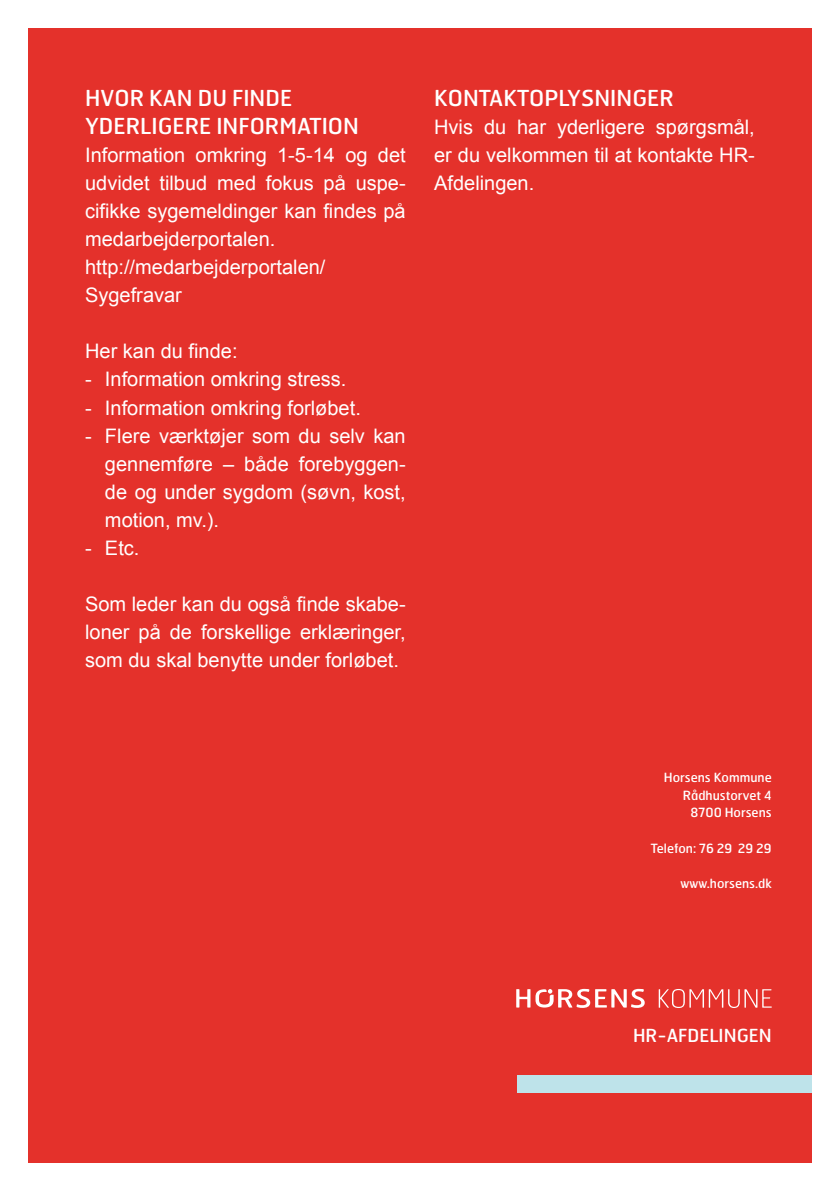
<style>
.page{position:relative;width:840px;height:1191px;background:#fff}
.page>*{position:absolute;margin:0;border:0;box-sizing:border-box;transform-origin:0 0}
.t1{font:22px/28px "Hermes FB";color:#fff}
.t2{font:20px/28px "Arial";color:#fff;text-align:justify}
.t3{font:18px "Hermes FB";color:#fff}
.t4{font:12.6px/17.8px "Hermes FB";color:#fff;text-align:right}
</style>
<div class="page">
<div style="left:28px;top:28px;width:783px;height:1134px;background:#e4312b"></div>
<div style="left:517px;top:1075px;width:294px;height:17px;background:#bee3ea"></div>
<svg style="left:658px;top:989px;width:113px;height:19px"></svg>
<svg style="left:516px;top:989px;width:128px;height:19px"></svg>
<p class="t1" style="left:85px;top:84px;width:275px">HVOR KAN DU FINDE<br>YDERLIGERE INFORMATION</p>
<p class="t2" style="left:85px;top:142px;width:322px;text-align:left">Information omkring 1-5-14 og det udvidet tilbud med fokus på uspe&shy;cifikke sygemeldinger kan findes på medarbejderportalen. http://medarbejderportalen/<br>Sygefravar</p>
<p class="t2" style="left:85px;top:338px;width:154px">Her kan du finde:</p>
<p class="t2" style="left:85px;top:366px;width:263px">- Information omkring stress.</p>
<p class="t2" style="left:85px;top:394px;width:277px">- Information omkring forløbet.</p>
<p class="t2" style="left:105px;top:422px;width:302px;text-indent:-20px">- Flere værktøjer som du selv kan gennemføre – både forebyggen&shy;de og under sygdom (søvn, kost, motion, mv.).</p>
<p class="t2" style="left:85px;top:534px;width:56px">- Etc.</p>
<p class="t2" style="left:85px;top:590px;width:322px">Som leder kan du også finde skabe&shy;loner på de forskellige erklæringer, som du skal benytte under forløbet.</p>
<p class="t1" style="left:434px;top:84px;width:241px">KONTAKTOPLYSNINGER</p>
<p class="t2" style="left:434px;top:114px;width:322px">Hvis du har yderligere spørgsmål, er du velkommen til at kontakte HR-Afdelingen.</p>
<p class="t4" style="left:663px;top:768px;width:109px">Horsens Kommune<br>Rådhustorvet 4<br>8700 Horsens</p>
<p class="t4" style="left:650px;top:839px;width:122px">Telefon: 76 29 29 29</p>
<p class="t4" style="left:680px;top:874px;width:93px">www.horsens.dk</p>
<p class="t3" style="left:632px;top:1024px;width:140px">HR-AFDELINGEN</p>
</div>
